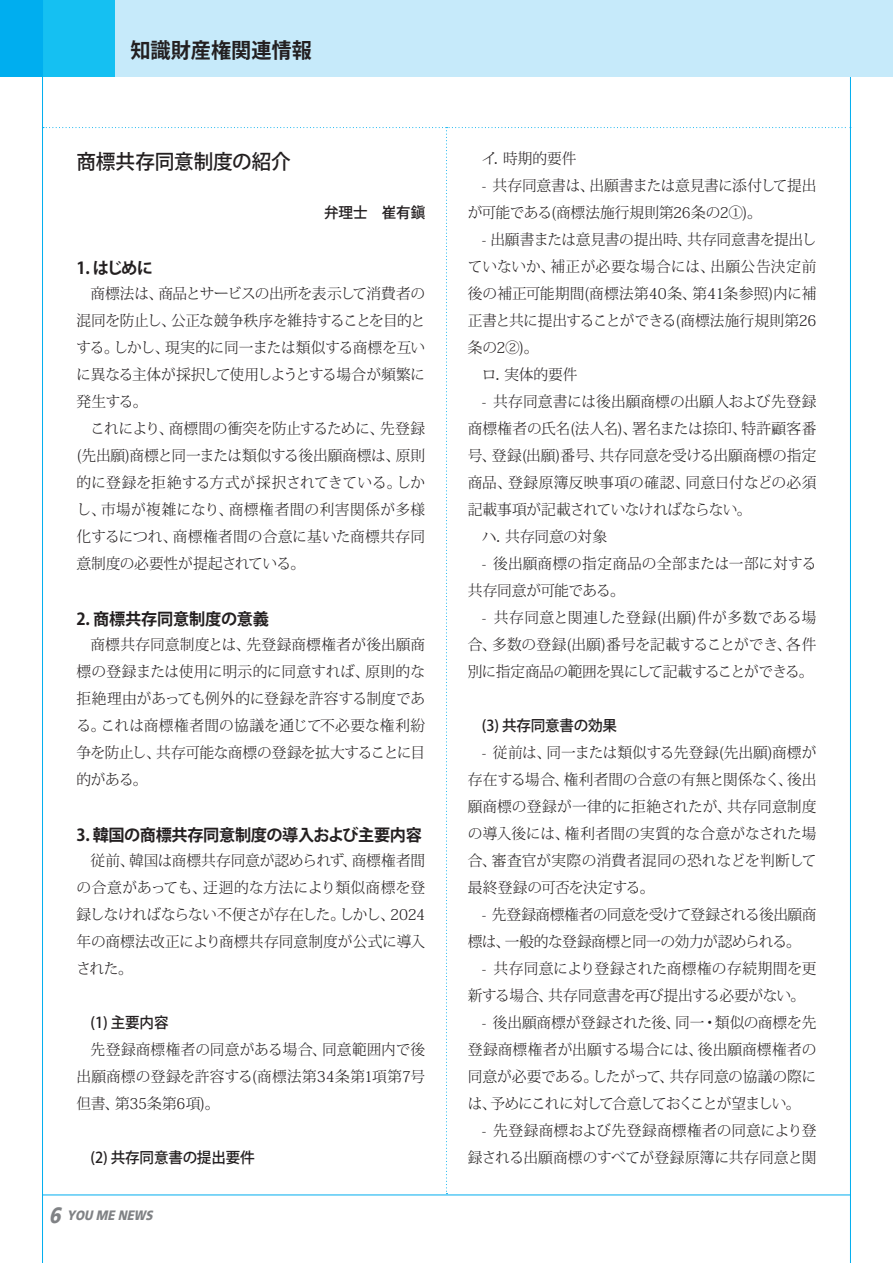
<style>
.page{position:relative;width:893px;height:1263px;background:#fff}
.page>*{position:absolute;margin:0;border:0;box-sizing:border-box;transform-origin:0 0}
.t1{font:700 21px "Koz Go Pro";color:#231f20;scale:.96 1}
.H대제목{font:500 20.25px "Koz Go Pro";letter-spacing:-.01em;color:#231f20}
.H중제목{font:700 16.5px "Koz Go Pro";letter-spacing:-.02em;color:#231f20}
.H본문_10{font:300 15px/27px "Koz Min Pro";letter-spacing:-.01em;color:#231f20;text-align:justify}
.H본문_10-2{font:300 15px/27px "Koz Min Pro";letter-spacing:-.035em;color:#231f20}
.H소소제목{font:500 15px "Koz Go Pro";letter-spacing:-.01em;color:#231f20}
.H글쓴이{font:500 15px "Koz Go Pro";letter-spacing:-.01em;color:#231f20}
.t2{font:italic 900 13.5px "Frutiger LT";color:#808285;scale:.85 1}
.s1{font-size:22.5px}
</style>
<div class="page">
<hr style="left:850px;top:0;width:1px;height:1263px;background:#00aeef">
<hr style="left:43px;top:1195px;width:807px;height:1px;background:#00aeef">
<div style="left:0;top:0;width:893px;height:77px;background:#c6eafa"></div>
<div style="left:0;top:0;width:115px;height:77px;background:#15c0f2"></div>
<div style="left:0;top:0;width:43px;height:77px;background:#00aeef"></div>
<hr style="left:42px;top:0;width:1px;height:1263px;background:#00aeef">
<p class="t1" style="left:130px;top:37px;width:191px">知識財産権関連情報</p>
<p class="H대제목" style="left:77px;top:148px;width:216px">商標共存同意制度の紹介</p>
<p class="H글쓴이" style="left:324px;top:203px;width:102px">弁理士　崔有鎭</p>
<p class="H중제목" style="left:77px;top:257px;width:78px">1. はじめに</p>
<p class="H본문_10" style="left:77px;top:280px;width:350px;text-indent:14px">商標法は、商品とサービスの出所を表示して消費者の混同を防止し、公正な競争秩序を維持することを目的とする。しかし、現実的に同一または類似する商標を互いに異なる主体が採択して使用しようとする場合が頻繁に発生する。</p>
<p class="H본문_10" style="left:77px;top:415px;width:350px;text-indent:14px">これにより、商標間の衝突を防止するために、先登録(先出願)商標と同一または類似する後出願商標は、原則的に登録を拒絶する方式が採択されてきている。しかし、市場が複雑になり、商標権者間の利害関係が多様化するにつれ、商標権者間の合意に基いた商標共存同意制度の必要性が提起されている。</p>
<p class="H중제목" style="left:77px;top:608px;width:194px">2. 商標共存同意制度の意義</p>
<p class="H본문_10" style="left:77px;top:631px;width:350px;text-indent:14px">商標共存同意制度とは、先登録商標権者が後出願商標の登録または使用に明示的に同意すれば、原則的な拒絶理由があっても例外的に登録を許容する制度である。これは商標権者間の協議を通じて不必要な権利紛争を防止し、共存可能な商標の登録を拡大することに目的がある。</p>
<p class="H중제목" style="left:77px;top:824px;width:347px">3. 韓国の商標共存同意制度の導入および主要内容</p>
<p class="H본문_10" style="left:77px;top:847px;width:350px;text-indent:14px">従前、韓国は商標共存同意が認められず、商標権者間の合意があっても、迂迴的な方法により類似商標を登録しなければならない不便さが存在した。しかし、2024年の商標法改正により商標共存同意制度が公式に導入された。</p>
<p class="H소소제목" style="left:91px;top:1013px;width:79px">(1) 主要内容</p>
<p class="H본문_10" style="left:77px;top:1036px;width:350px;text-indent:14px">先登録商標権者の同意がある場合、同意範囲内で後出願商標の登録を許容する(商標法第34条第1項第7号但書、第35条第6項)。</p>
<p class="H소소제목" style="left:91px;top:1148px;width:166px">(2) 共存同意書の提出要件</p>
<p class="t2" style="left:49px;top:1207px;width:128px"><span class="s1">6</span> YOU ME NEWS</p>
<p class="H본문_10" style="left:482px;top:145px;width:96px">イ．時期的要件</p>
<p class="H본문_10" style="left:468px;top:172px;width:350px;text-indent:14px">- 共存同意書は、出願書または意見書に添付して提出が可能である(商標法施行規則第26条の2①)。</p>
<p class="H본문_10" style="left:468px;top:226px;width:350px;text-indent:14px">- 出願書または意見書の提出時、共存同意書を提出していないか、補正が必要な場合には、出願公告決定前後の補正可能期間(商標法第40条、第41条参照)内に補正書と共に提出することができる(商標法施行規則第26条の2②)。</p>
<p class="H본문_10" style="left:482px;top:361px;width:97px">ロ．実体的要件</p>
<p class="H본문_10" style="left:468px;top:388px;width:350px;text-indent:14px">- 共存同意書には後出願商標の出願人および先登録商標権者の氏名(法人名)、署名または捺印、特許顧客番号、登録(出願)番号、共存同意を受ける出願商標の指定商品、登録原簿反映事項の確認、同意日付などの必須記載事項が記載されていなければならない。</p>
<p class="H본문_10" style="left:482px;top:523px;width:127px">ハ．共存同意の対象</p>
<p class="H본문_10" style="left:468px;top:550px;width:350px;text-indent:14px">- 後出願商標の指定商品の全部または一部に対する共存同意が可能である。</p>
<p class="H본문_10" style="left:468px;top:604px;width:350px;text-indent:14px">- 共存同意と関連した登録(出願)件が多数である場合、多数の登録(出願)番号を記載することができ、各件別に指定商品の範囲を異にして記載することができる。</p>
<p class="H소소제목" style="left:482px;top:716px;width:137px">(3) 共存同意書の効果</p>
<p class="H본문_10" style="left:468px;top:739px;width:350px;text-indent:14px">- 従前は、同一または類似する先登録(先出願)商標が存在する場合、権利者間の合意の有無と関係なく、後出願商標の登録が一律的に拒絶されたが、共存同意制度の導入後には、権利者間の実質的な合意がなされた場合、審査官が実際の消費者混同の恐れなどを判断して最終登録の可否を決定する。</p>
<p class="H본문_10-2" style="left:468px;top:901px;width:350px;text-indent:14px">- 先登録商標権者の同意を受けて登録される後出願商標は、一般的な登録商標と同一の効力が認められる。</p>
<p class="H본문_10" style="left:468px;top:955px;width:350px;text-indent:14px">- 共存同意により登録された商標権の存続期間を更新する場合、共存同意書を再び提出する必要がない。</p>
<p class="H본문_10" style="left:468px;top:1009px;width:350px;text-indent:14px">- 後出願商標が登録された後、同一・類似の商標を先登録商標権者が出願する場合には、後出願商標権者の同意が必要である。したがって、共存同意の協議の際には、予めにこれに対して合意しておくことが望ましい。</p>
<p class="H본문_10" style="left:468px;top:1117px;width:350px;text-align:right">- 先登録商標および先登録商標権者の同意により登録される出願商標のすべてが登録原簿に共存同意と関</p>
</div>
